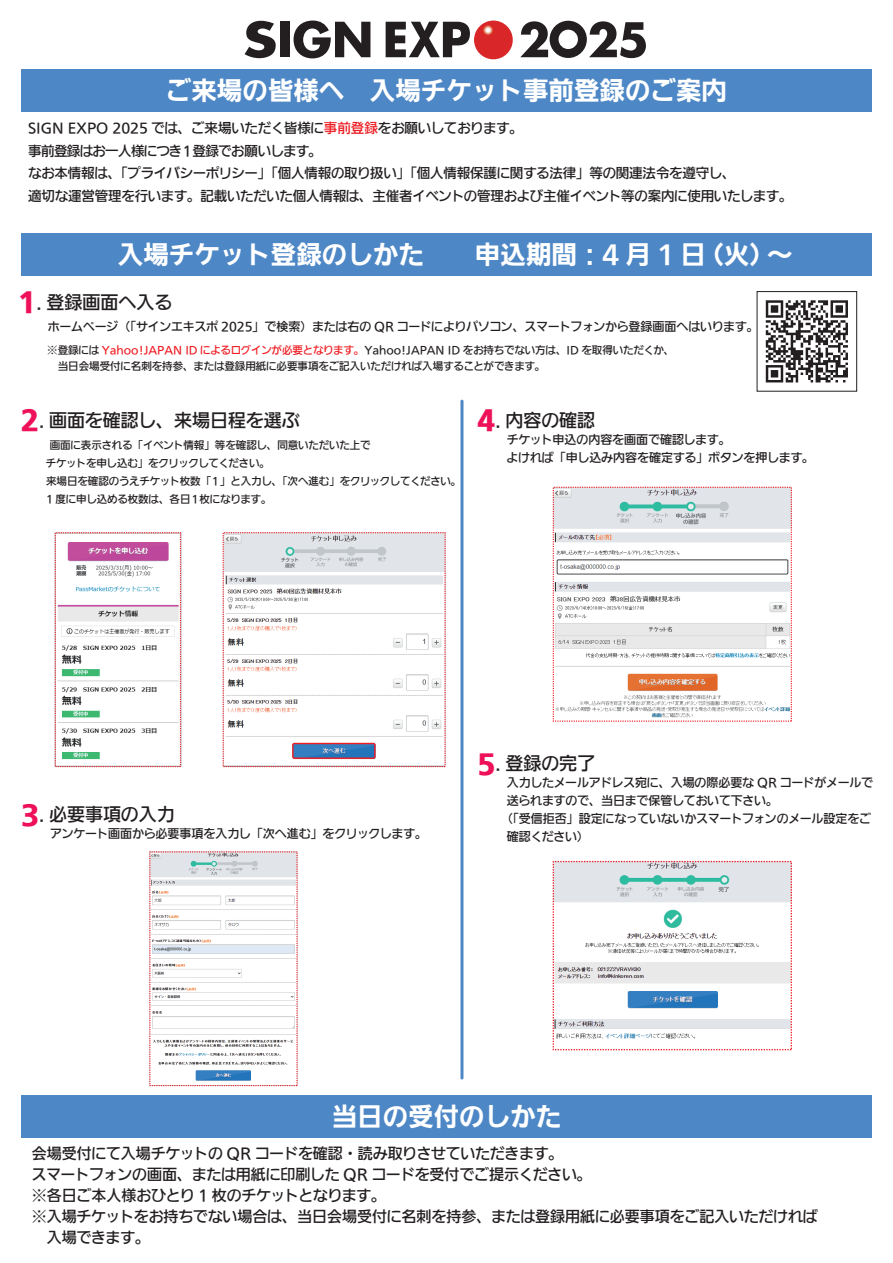
<style>
.page{position:relative;width:893px;height:1263px;background:#fff}
.page>*{position:absolute;margin:0;border:0;box-sizing:border-box;transform-origin:0 0}
.t1{font:700 25.5px "Iwa UD Go Dsp Pro";color:#fff}
.t2{font:500 18px "Iwa UD Go Dsp Pro";color:#231f20}
.t3{font:500 15px/21px "Iwa UD Go Dsp Pro";letter-spacing:-.015em;color:#231f20}
.t4{font:500 13.5px/22.5px "Iwa UD Go Dsp Pro";letter-spacing:-.02em;color:#231f20}
.t5{font:500 12px/18px "Iwa UD Go Dsp Pro";letter-spacing:-.02em;color:#231f20}
.t6{font:500 10.5px/17.7px "Iwa UD Go Dsp Pro";letter-spacing:-.015em;color:#231f20}
.s1{color:#ee1d23}
.s2{font-weight:800;font-size:27px;color:#ee1059}
</style>
<div class="page">
<div style="left:21px;top:233px;width:851px;height:43px;background:#4d87c6"></div>
<div style="left:21px;top:1096px;width:851px;height:42px;background:#4d87c6"></div>
<div style="left:21px;top:70px;width:851px;height:42px;background:#4d87c6"></div>
<img style="left:555px;top:489px;width:235px;height:229px">
<img style="left:555px;top:863px;width:235px;height:176px">
<img style="left:151px;top:853px;width:145px;height:228px">
<img style="left:54px;top:533px;width:125px;height:234px">
<img style="left:225px;top:534px;width:219px;height:223px">
<div style="left:292px;top:743px;width:84px;height:16px;border:1px solid #ee1d23;border-radius:2px"></div>
<hr style="left:460px;top:401px;width:3px;height:677px;background:#4d87c6">
<div style="left:55px;top:532px;width:126px;height:235px;border:1px dashed #ee1d23"></div>
<div style="left:553px;top:861px;width:239px;height:189px;border:1px dashed #ee1d23"></div>
<svg style="left:245px;top:21px;width:31px;height:37px"></svg>
<div style="left:280px;top:22px;width:9px;height:35px;background:#231f20"></div>
<svg style="left:294px;top:21px;width:76px;height:37px"></svg>
<svg style="left:386px;top:22px;width:84px;height:35px"></svg>
<div style="left:474px;top:21px;width:39px;height:38px;background:#d92628;border-radius:50%"></div>
<div style="left:484px;top:26px;width:8px;height:9px;background:#df6d53;border-radius:50%"></div>
<svg style="left:485px;top:27px;width:6px;height:6px"></svg>
<svg style="left:766px;top:300px;width:82px;height:82px"></svg>
<div style="left:757px;top:291px;width:100px;height:101px;border:1px solid #231f20"></div>
<svg style="left:520px;top:21px;width:126px;height:37px"></svg>
<h1 class="t1" style="left:166px;top:72px;width:562px">ご来場の皆様へ　入場チケット事前登録のご案内</h1>
<p class="t4" style="left:28px;top:117px;width:766px">SIGN EXPO 2025 では、ご来場いただく皆様に<span class="s1">事前登録</span>をお願いしております。<br>事前登録はお一人様につき１登録でお願いします。<br>なお本情報は、「プライバシーポリシー」「個人情報の取り扱い」「個人情報保護に関する法律」等の関連法令を遵守し、<br>適切な運営管理を行います。記載いただいた個人情報は、主催者イベントの管理および主催イベント等の案内に使用いたします。</p>
<h1 class="t1" style="left:118px;top:235px;width:676px">入場チケット登録のしかた　　申込期間：4 月 1 日（火）～</h1>
<h2 class="t2" style="left:19px;top:289px;width:155px"><span class="s2">1</span>. 登録画面へ入る</h2>
<p class="t5" style="left:48px;top:317px;width:713px">ホームページ（「サインエキスポ 2025」で検索）または右の QR コードによりパソコン、スマートフォンから登録画面へはいります。</p>
<p class="t6" style="left:47px;top:342px;width:629px;line-height:16.5px">※登録には <span class="s1">Yahoo!JAPAN ID によるログインが必要となります。</span>Yahoo!JAPAN ID をお持ちでない方は、ID を取得いただくか、　当日会場受付に名刺を持参、または登録用紙に必要事項をご記入いただければ入場することができます。</p>
<h2 class="t2" style="left:21px;top:407px;width:280px"><span class="s2">2</span>. 画面を確認し、来場日程を選ぶ</h2>
<p class="t6" style="left:46px;top:437px;width:417px;text-indent:4px">画面に表示される「イベント情報」等を確認し、同意いただいた上で<br>チケットを申し込む」をクリックしてください。<br>来場日を確認のうえチケット枚数「１」と入力し、「次へ進む」をクリックしてください。1 度に申し込める枚数は、各日１枚になります。</p>
<h2 class="t2" style="left:477px;top:407px;width:119px"><span class="s2">4</span>. 内容の確認</h2>
<p class="t5" style="left:507px;top:431px;width:309px">チケット申込の内容を画面で確認します。<br>よければ「申し込み内容を確定する」ボタンを押します。</p>
<h2 class="t2" style="left:21px;top:801px;width:155px"><span class="s2">3</span>. 必要事項の入力</h2>
<p class="t5" style="left:50px;top:825px;width:378px">アンケート画面から必要事項を入力し「次へ進む」をクリックします。</p>
<h2 class="t2" style="left:477px;top:750px;width:119px"><span class="s2">5</span>. 登録の完了</h2>
<p class="t5" style="left:507px;top:774px;width:368px">入力したメールアドレス宛に、入場の際必要な QR コードがメールで</p>
<p class="t5" style="left:507px;top:792px;width:273px">送られますので、当日まで保管しておいて下さい。</p>
<p class="t5" style="left:501px;top:810px;width:372px">（「受信拒否」設定になっていないかスマートフォンのメール設定をご</p>
<p class="t5" style="left:507px;top:828px;width:84px">確認ください）</p>
<h1 class="t1" style="left:332px;top:1097px;width:231px">当日の受付のしかた</h1>
<p class="t3" style="left:32px;top:1143px;width:788px">会場受付にて入場チケットの QR コードを確認・読み取りさせていただきます。<br>スマートフォンの画面、または用紙に印刷した QR コードを受付でご提示ください。<br>※各日ご本人様おひとり 1 枚のチケットとなります。<br>※入場チケットをお持ちでない場合は、当日会場受付に名刺を持参、または登録用紙に必要事項をご記入いただければ　入場できます。</p>
</div>
